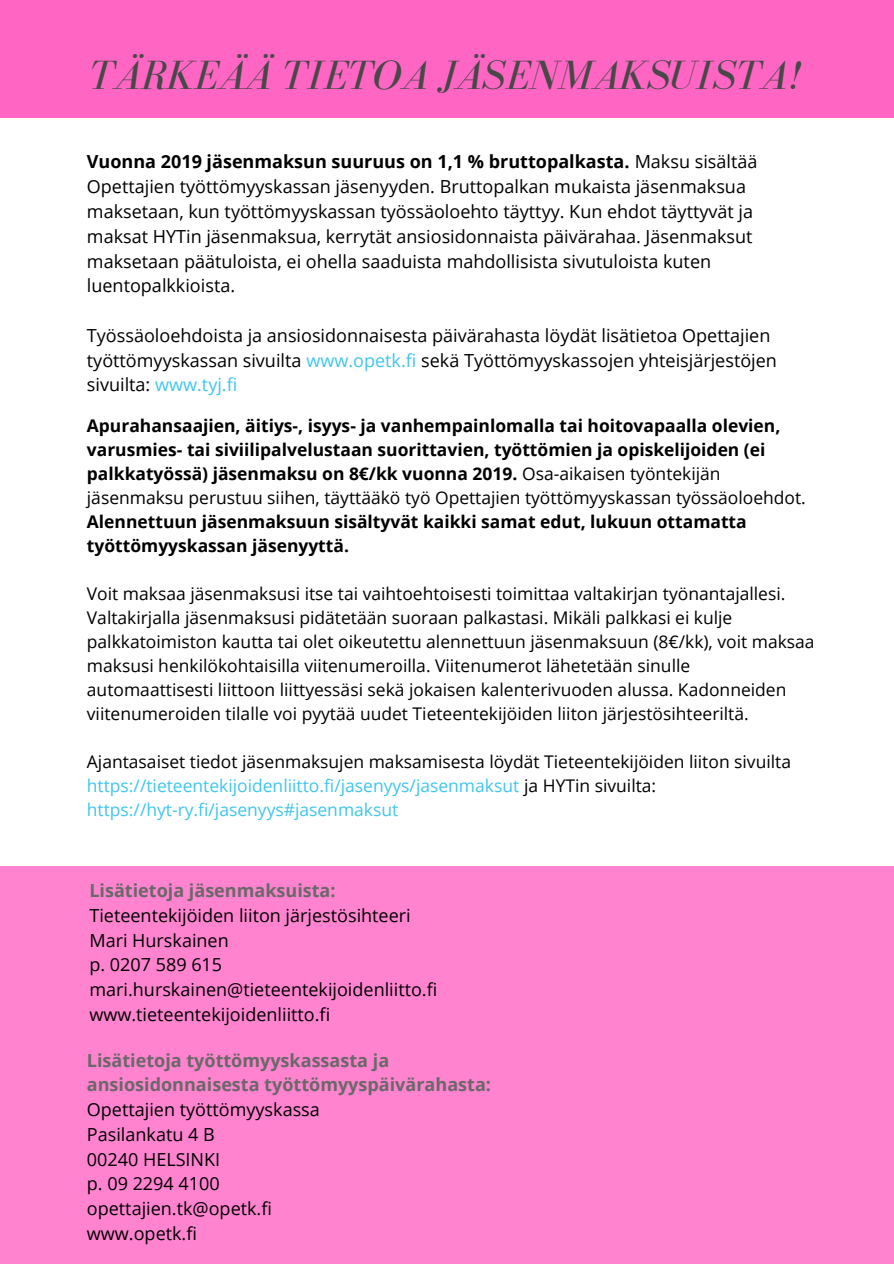
<style>
.page{position:relative;width:894px;height:1264px;background:#fff}
.page>*{position:absolute;margin:0;border:0;box-sizing:border-box;transform-origin:0 0}
.t1{font:italic 42px "Bodoni FLF";color:#484848}
.t2{font:18px/24.8px "Open Sans";color:#000}
.t3{font:700 18px/24.8px "Open Sans";color:#6a6869}
.t4{font:17.4px/24px "Open Sans";color:#000}
.t5{font:700 17.4px/24px "Open Sans";color:#000}
.s1{font-weight:700}
.s2{color:#3fc6ee}
.s3{font-weight:400}
</style>
<div class="page">
<div style="left:0;top:0;width:893px;height:118px;background:#ff66c4"></div>
<div style="left:0;top:866px;width:893px;height:397px;background:#ff83cf"></div>
<h1 class="t1" style="left:89px;top:52px;width:713px">TÄRKEÄÄ TIETOA JÄSENMAKSUISTA!</h1>
<p class="t2" style="left:87px;top:149px;width:672px"><span class="s1">Vuonna 2019 jäsenmaksun suuruus on 1,1 % bruttopalkasta.</span> Maksu sisältää Opettajien työttömyyskassan jäsenyyden. Bruttopalkan mukaista jäsenmaksua maksetaan, kun työttömyyskassan työssäoloehto täyttyy. Kun ehdot täyttyvät ja maksat HYTin jäsenmaksua, kerrytät ansiosidonnaista päivärahaa. Jäsenmaksut maksetaan päätuloista, ei ohella saaduista mahdollisista sivutuloista kuten luentopalkkioista.</p>
<p class="t2" style="left:87px;top:322px;width:691px">Työssäoloehdoista ja ansiosidonnaisesta päivärahasta löydät lisätietoa Opettajien työttömyyskassan sivuilta <span class="s2">www.opetk.fi</span> sekä Työttömyyskassojen yhteisjärjestöjen sivuilta: <span class="s2">www.tyj.fi</span></p>
<p class="t5" style="left:87px;top:413px;width:720px">Apurahansaajien, äitiys-, isyys- ja vanhempainlomalla tai hoitovapaalla olevien, varusmies- tai siviilipalvelustaan suorittavien, työttömien ja opiskelijoiden (ei palkkatyössä) jäsenmaksu on 8€/kk vuonna 2019. <span class="s3">Osa-aikaisen työntekijän jäsenmaksu perustuu siihen, täyttääkö työ Opettajien työttömyyskassan työssäoloehdot.</span></p>
<p class="t5" style="left:87px;top:509px;width:661px">Alennettuun jäsenmaksuun sisältyvät kaikki samat edut, lukuun ottamatta työttömyyskassan jäsenyyttä.</p>
<p class="t4" style="left:87px;top:581px;width:729px">Voit maksaa jäsenmaksusi itse tai vaihtoehtoisesti toimittaa valtakirjan työnantajallesi.<br>Valtakirjalla jäsenmaksusi pidätetään suoraan palkastasi. Mikäli palkkasi ei kulje palkkatoimiston kautta tai olet oikeutettu alennettuun jäsenmaksuun (8€/kk), voit maksaa maksusi henkilökohtaisilla viitenumeroilla. Viitenumerot lähetetään sinulle automaattisesti liittoon liittyessäsi sekä jokaisen kalenterivuoden alussa. Kadonneiden viitenumeroiden tilalle voi pyytää uudet Tieteentekijöiden liiton järjestösihteeriltä.</p>
<p class="t4" style="left:87px;top:749px;width:705px">Ajantasaiset tiedot jäsenmaksujen maksamisesta löydät Tieteentekijöiden liiton sivuilta <span class="s2">https://tieteentekijoidenliitto.fi/jasenyys/jasenmaksut</span> ja HYTin sivuilta: <span class="s2">https://hyt-ry.fi/jasenyys#jasenmaksut</span></p>
<p class="t3" style="left:89px;top:877px;width:248px">Lisätietoja jäsenmaksuista:</p>
<p class="t2" style="left:89px;top:902px;width:349px">Tieteentekijöiden liiton järjestösihteeri<br>Mari Hurskainen<br>p. 0207 589 615 mari.hurskainen@tieteentekijoidenliitto.fi www.tieteentekijoidenliitto.fi</p>
<p class="t3" style="left:87px;top:1047px;width:405px">Lisätietoja työttömyyskassasta ja ansiosidonnaisesta työttömyyspäivärahasta:</p>
<p class="t2" style="left:87px;top:1096px;width:234px">Opettajien työttömyyskassa<br>Pasilankatu 4 B<br>00240 HELSINKI<br>p. 09 2294 4100 opettajien.tk@opetk.fi www.opetk.fi</p>
</div>
